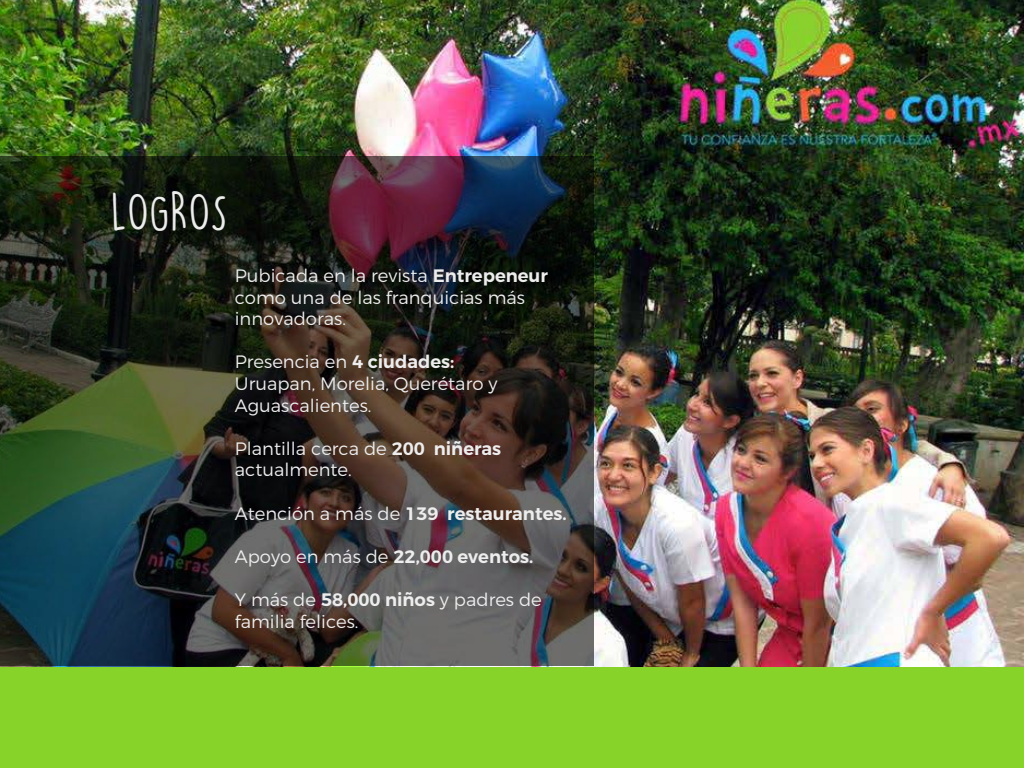
<style>
.page{position:relative;width:1024px;height:768px;background:#fff}
.page>*{position:absolute;margin:0;border:0;box-sizing:border-box;transform-origin:0 0}
.t1{font:48.7px "DK Lemon Yellow Sun";color:#eeedee}
.t2{font:300 18px/21.6px "Montserrat";color:#eeedee}
.t3{font:600 18px "Montserrat";color:#eeedee}
.s1{font-weight:600}
.s2{font-weight:300}
</style>
<div class="page">
<img style="left:0;top:0;width:1024px;height:667px">
<div style="left:0;top:667px;width:1024px;height:101px;background:#88d329"></div>
<img style="left:0;top:156px;width:594px;height:510px">
<h1 class="t1" style="left:111px;top:182px;width:118px">LOGROS</h1>
<p class="t2" style="left:235px;top:264px;width:315px">Pubicada en la revista <span class="s1">Entrepeneur </span>como una de las franquicias más innovadoras.</p>
<p class="t2" style="left:235px;top:351px;width:264px">Presencia en <span class="s1">4 ciudades:<br></span>Uruapan, Morelia, Querétaro y<br>Aguascalientes.</p>
<p class="t2" style="left:235px;top:437px;width:268px">Plantilla cerca de <span class="s1">200 niñeras </span>actualmente.</p>
<p class="t3" style="left:235px;top:502px;width:333px"><span class="s2">Atención a más de</span> 139 restaurantes.</p>
<p class="t3" style="left:235px;top:545px;width:300px"><span class="s2">Apoyo en más de</span> 22,000 eventos.</p>
<p class="t2" style="left:235px;top:588px;width:309px">Y más de <span class="s1">58,000 niños</span> y padres de familia felices.</p>
</div>
